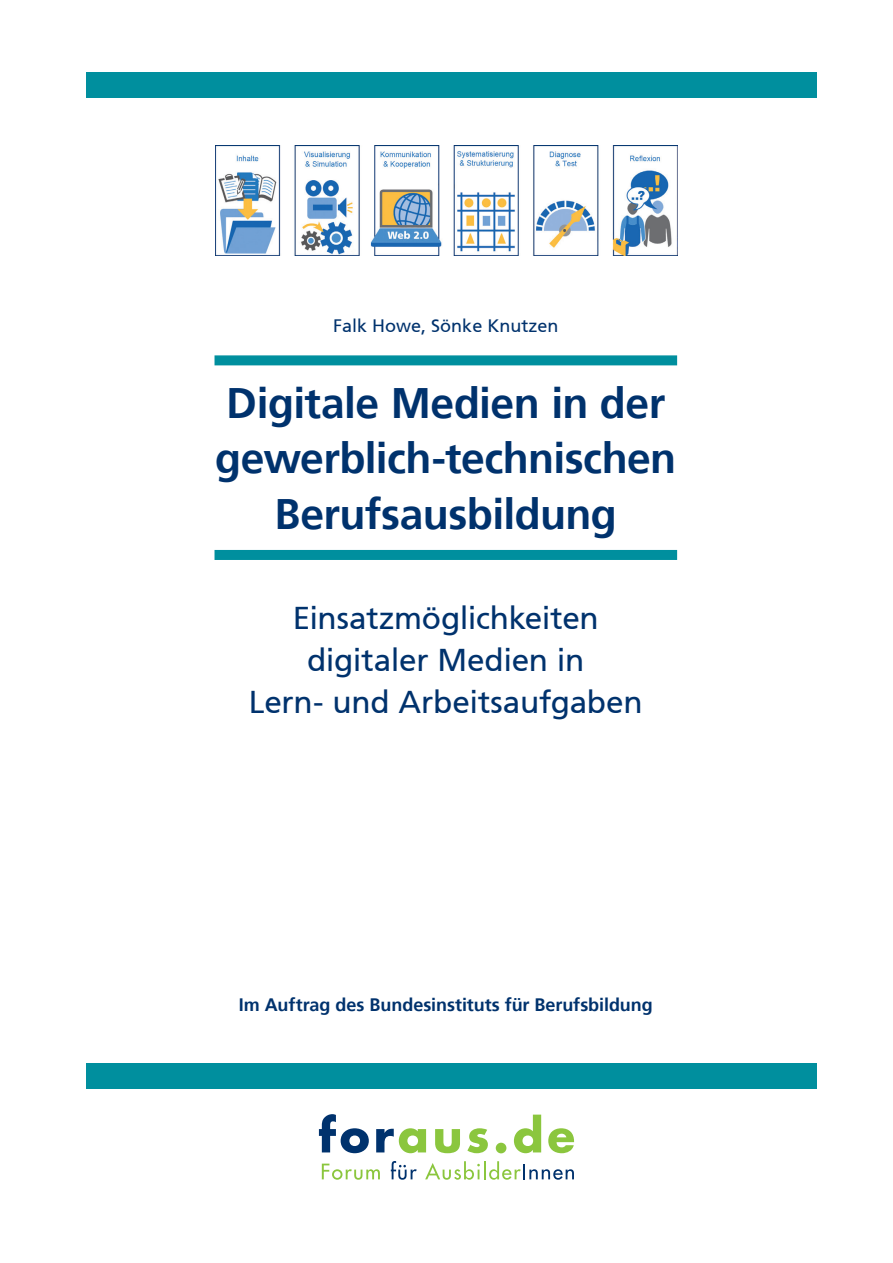
<style>
.page{position:relative;width:893px;height:1263px;background:#fff}
.page>*{position:absolute;margin:0;border:0;box-sizing:border-box;transform-origin:0 0}
.t1{font:700 42.6px/55.5px "Frutiger";letter-spacing:-.01em;color:#00326d;text-align:center}
.t2{font:31.5px/42px "Frutiger";letter-spacing:-.01em;color:#00326d;text-align:center}
.t3{font:700 18px "Frutiger";letter-spacing:-.005em;color:#00326d}
.t4{font:18px "Frutiger";color:#00326d}
</style>
<div class="page">
<div style="left:215px;top:355px;width:462px;height:10px;background:#008f9e;border:2px solid #008f9e"></div>
<div style="left:215px;top:550px;width:462px;height:10px;background:#008f9e"></div>
<img style="left:215px;top:146px;width:463px;height:109px">
<svg style="left:319px;top:1114px;width:50px;height:39px"></svg>
<svg style="left:376px;top:1128px;width:50px;height:25px"></svg>
<svg style="left:435px;top:1129px;width:25px;height:24px"></svg>
<svg style="left:467px;top:1128px;width:21px;height:25px"></svg>
<div style="left:496px;top:1143px;width:10px;height:10px;background:#8bc63e;border-radius:50%"></div>
<svg style="left:514px;top:1114px;width:27px;height:39px"></svg>
<svg style="left:548px;top:1128px;width:26px;height:25px"></svg>
<svg style="left:322px;top:1163px;width:58px;height:17px"></svg>
<svg style="left:391px;top:1161px;width:26px;height:19px"></svg>
<svg style="left:425px;top:1161px;width:149px;height:19px"></svg>
<div style="left:86px;top:72px;width:730px;height:26px;background:#008f9e"></div>
<div style="left:86px;top:1063px;width:730px;height:26px;background:#008f9e"></div>
<p class="t4" style="left:333px;top:315px;width:227px">Falk Howe, Sönke Knutzen</p>
<h1 class="t1" style="left:215px;top:376px;width:463px">Digitale Medien in der gewerblich-technischen<br>Berufsausbildung</h1>
<p class="t2" style="left:249px;top:597px;width:395px">Einsatzmöglichkeiten digitaler Medien in<br>Lern- und Arbeitsaufgaben</p>
<p class="t3" style="left:239px;top:994px;width:415px">Im Auftrag des Bundesinstituts für Berufsbildung</p>
</div>
